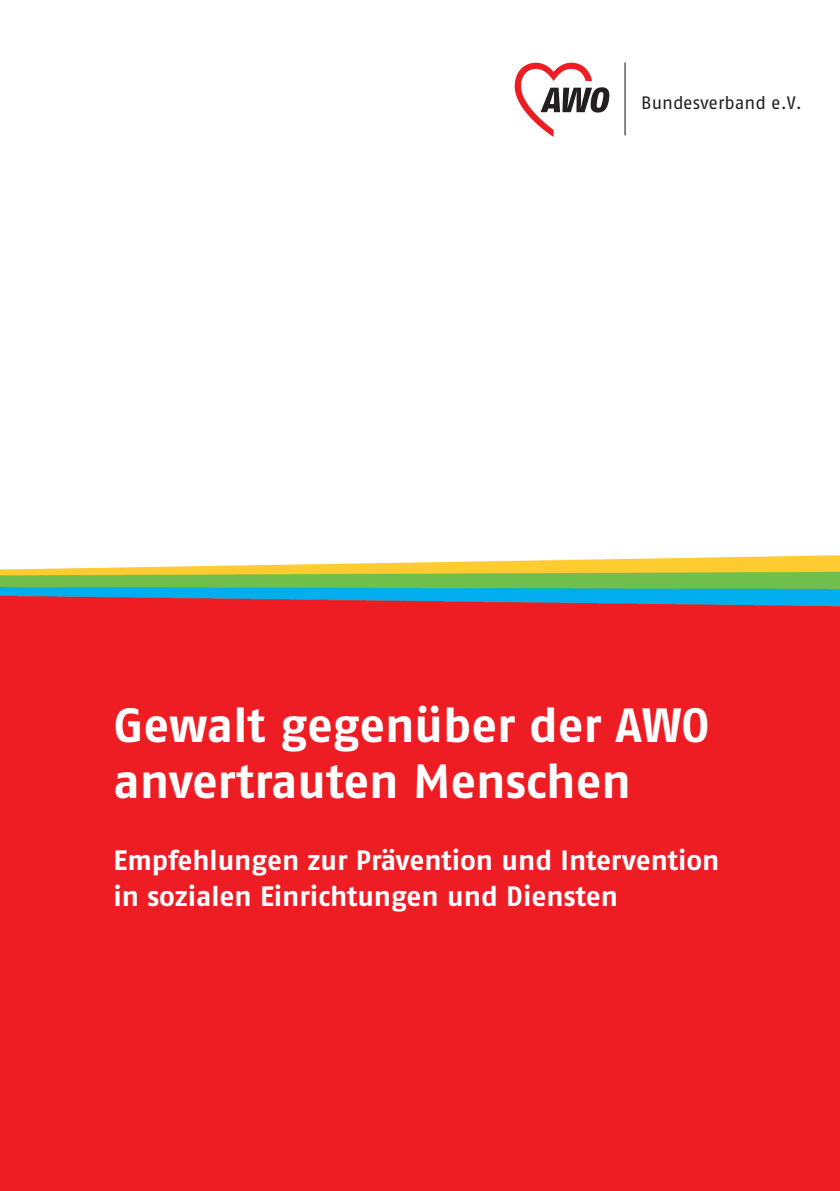
<style>
.page{position:relative;width:840px;height:1191px;background:#fff}
.page>*{position:absolute;margin:0;border:0;box-sizing:border-box;transform-origin:0 0}
.t1{font:700 48px/56px "AWO Fago Office";letter-spacing:-.005em;color:#fff}
.t2{font:700 28px/36px "AWO Fago Office";letter-spacing:-.005em;color:#fff}
.t3{font:18px "AWO Fago Office";color:#231f20}
</style>
<div class="page">
<img style="left:0;top:555px;width:839px;height:522px">
<div style="left:0;top:1077px;width:839px;height:114px;background:#ee1d23"></div>
<img style="left:514px;top:62px;width:96px;height:75px">
<hr style="left:624px;top:62px;width:1px;height:73px;background:#231f20">
<p class="t3" style="left:641px;top:92px;width:162px">Bundesverband e.V.</p>
<h1 class="t1" style="left:113px;top:696px;width:597px">Gewalt gegenüber der AWO anvertrauten Menschen</h1>
<p class="t2" style="left:113px;top:841px;width:607px">Empfehlungen zur Prävention und Intervention in sozialen Einrichtungen und Diensten</p>
</div>
